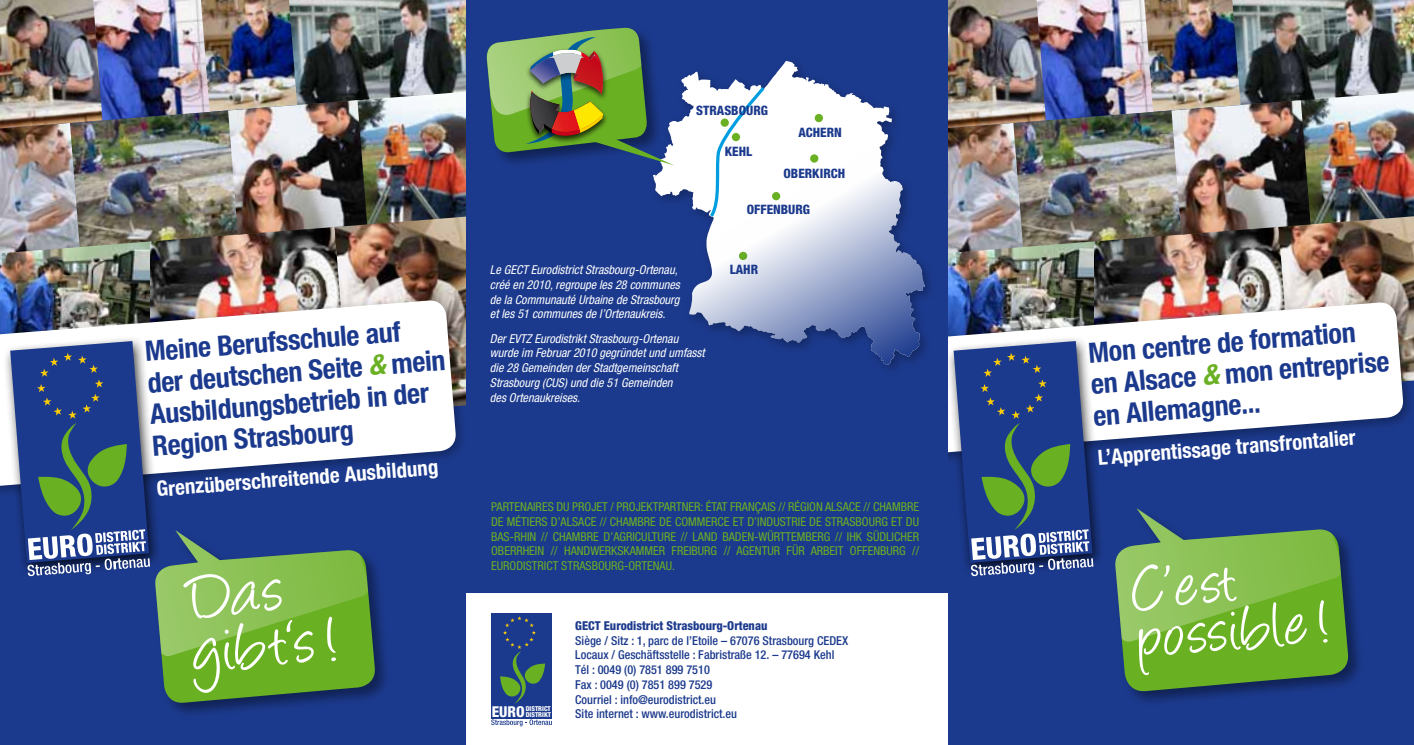
<style>
.page{position:relative;width:1414px;height:745px;background:#fff}
.page>*{position:absolute;margin:0;border:0;box-sizing:border-box;transform-origin:0 0}
.t1{font:76.12px/54.4px "Angelina";color:#fff}
.t2{font:72.8px "Angelina";color:#fff}
.t3{font:700 condensed 28px/31.5px "Helvetica Neue";color:#1c3a8d}
.t4{font:700 condensed 21px "Helvetica Neue";color:#fff}
.t5{font:800 condensed 15.05px "Helvetica Neue";color:#fff}
.t6{font:800 condensed 12.95px "Helvetica Neue";color:#1c3a8d}
.t7{font:condensed 12.25px/14.7px "Helvetica Neue";color:#6ab023;text-align:justify}
.t8{font:italic condensed 12.25px/14.7px "Helvetica Neue";color:#fff}
.t9{font:500 condensed 12.25px/14.7px "Helvetica Neue";color:#1c3a8d}
.t10{font:800 condensed 12.25px "Helvetica Neue";color:#1c3a8d}
.t11{font:800 condensed 6.83px "Helvetica Neue";color:#fff}
.s1{font-style:italic;color:#6ab023}
</style>
<div class="page">
<div style="left:943px;top:0;width:471px;height:744px;background:#1c3a8d"></div>
<div style="left:0;top:0;width:495px;height:744px;background:#1c3a8d"></div>
<div style="left:153px;top:529px;width:238px;height:189px;background:#000;opacity:.4"></div>
<img style="left:1093px;top:234px;width:183px;height:63px">
<img style="left:150px;top:234px;width:182px;height:61px">
<img style="left:948px;top:247px;width:145px;height:50px">
<img style="left:0;top:247px;width:150px;height:48px">
<img style="left:1276px;top:228px;width:138px;height:69px">
<img style="left:332px;top:228px;width:134px;height:67px">
<img style="left:948px;top:131px;width:78px;height:123px">
<img style="left:0;top:128px;width:82px;height:125px">
<img style="left:1310px;top:105px;width:104px;height:123px">
<img style="left:367px;top:105px;width:99px;height:123px">
<img style="left:1153px;top:0;width:79px;height:109px">
<img style="left:210px;top:0;width:79px;height:109px">
<img style="left:1232px;top:0;width:182px;height:105px">
<img style="left:289px;top:0;width:177px;height:105px">
<img style="left:1046px;top:0;width:107px;height:109px">
<img style="left:103px;top:0;width:107px;height:109px">
<img style="left:1013px;top:109px;width:185px;height:138px">
<img style="left:70px;top:109px;width:188px;height:138px">
<img style="left:948px;top:0;width:98px;height:131px">
<img style="left:0;top:0;width:103px;height:128px">
<img style="left:1171px;top:100px;width:139px;height:134px">
<img style="left:228px;top:100px;width:139px;height:134px">
<div style="left:906px;top:297px;width:508px;height:169px;background:#000;opacity:.3"></div>
<svg style="left:947px;top:301px;width:457px;height:153px;fill:#fff"></svg>
<div style="left:0;top:295px;width:468px;height:204px;background:#000;opacity:.3"></div>
<img style="left:0;top:299px;width:457px;height:188px">
<div style="left:946px;top:334px;width:159px;height:243px;background:#000;opacity:.75"></div>
<svg style="left:953px;top:341px;width:140px;height:235px"></svg>
<div style="left:2px;top:334px;width:160px;height:243px;background:#000;opacity:.75"></div>
<svg style="left:10px;top:341px;width:366px;height:362px"></svg>
<div style="left:1113px;top:507px;width:251px;height:200px;background:#000;opacity:.4"></div>
<svg style="left:1114px;top:508px;width:235px;height:184px;fill:#6ab023"></svg>
<svg style="left:1114px;top:508px;width:227px;height:134px"></svg>
<div style="left:466px;top:404px;width:481px;height:340px;background:#fff"></div>
<div style="left:466px;top:0;width:481px;height:592px;background:#1c3a8d"></div>
<svg style="left:653px;top:61px;width:242px;height:140px;fill:#fff"></svg>
<svg style="left:707px;top:85px;width:59px;height:53px"></svg>
<div style="left:721px;top:118px;width:8px;height:9px;background:#6ab023;border-radius:50%"></div>
<div style="left:732px;top:133px;width:8px;height:8px;background:#6ab023;border-radius:50%"></div>
<div style="left:815px;top:114px;width:8px;height:8px;background:#6ab023;border-radius:50%"></div>
<svg style="left:689px;top:138px;width:236px;height:226px"></svg>
<div style="left:484px;top:25px;width:179px;height:143px;background:#1c3a8d"></div>
<svg style="left:486px;top:27px;width:188px;height:138px"></svg>
<div style="left:491px;top:612px;width:61px;height:106px;background:#1c3a8d"></div>
<svg style="left:500px;top:616px;width:45px;height:87px"></svg>
<svg style="left:491px;top:719px;width:61px;height:6px"></svg>
<h3 class="t3" style="left:144px;top:334px;width:303px;rotate:-4deg">Meine Berufsschule auf der deutschen Seite <span class="s1">&amp;</span> mein<br>Ausbildungsbetrieb in der<br>Region Strasbourg</h3>
<h3 class="t4" style="left:156px;top:475px;width:284px;rotate:-4deg">Grenzüberschreitende Ausbildung</h3>
<h1 class="t1" style="left:187px;top:577px;width:148px;rotate:-5deg">Das gibt‘s!</h1>
<p class="t6" style="left:696px;top:102px;width:73px">STRASBOURG</p>
<p class="t6" style="left:725px;top:143px;width:29px">KEHL</p>
<p class="t6" style="left:799px;top:124px;width:45px">ACHERN</p>
<p class="t6" style="left:783px;top:165px;width:63px">OBERKIRCH</p>
<p class="t6" style="left:747px;top:202px;width:65px">OFFENBURG</p>
<p class="t8" style="left:490px;top:262px;width:191px">Le GECT Eurodistrict Strasbourg-Ortenau, créé en 2010, regroupe les 28 communes de la Communauté Urbaine de Strasbourg et les 51 communes de l’Ortenaukreis.</p>
<p class="t6" style="left:730px;top:261px;width:30px">LAHR</p>
<p class="t8" style="left:490px;top:331px;width:216px">Der EVTZ Eurodistrikt Strasbourg-Ortenau wurde im Februar 2010 gegründet und umfasst die 28 Gemeinden der Stadtgemeinschaft Strasbourg (CUS) und die 51 Gemeinden<br>des Ortenaukreises.</p>
<p class="t7" style="left:491px;top:499px;width:429px">PARTENAIRES DU PROJET / PROJEKTPARTNER: ÉTAT FRANÇAIS // RÉGION ALSACE // CHAMBRE DE MÉTIERS D’ALSACE // CHAMBRE DE COMMERCE ET D’INDUSTRIE DE STRASBOURG ET DU BAS-RHIN // CHAMBRE D’AGRICULTURE // LAND BADEN-WÜRTTEMBERG // IHK SÜDLICHER OBERRHEIN // HANDWERKSKAMMER FREIBURG // AGENTUR FÜR ARBEIT OFFENBURG // EURODISTRICT STRASBOURG-ORTENAU.</p>
<p class="t5" style="left:492px;top:702px;width:34px">EURO</p>
<p class="t11" style="left:526px;top:704px;width:27px">DISTRICT</p>
<p class="t11" style="left:526px;top:710px;width:27px">DISTRIKT</p>
<p class="t10" style="left:575px;top:617px;width:194px">GECT Eurodistrict Strasbourg-Ortenau</p>
<p class="t9" style="left:575px;top:632px;width:274px">Siège / Sitz : 1, parc de l’Etoile – 67076 Strasbourg CEDEX Locaux / Geschäftsstelle : Fabristraße 12. – 77694 Kehl Tél : 0049 (0) 7851 899 7510<br>Fax : 0049 (0) 7851 899 7529<br>Courriel : info@eurodistrict.eu<br>Site internet : www.eurodistrict.eu</p>
<h3 class="t3" style="left:1087px;top:335px;width:301px;rotate:-4deg">Mon centre de formation en Alsace <span class="s1">&amp;</span> mon entreprise en Allemagne...</h3>
<h3 class="t4" style="left:1097px;top:443px;width:260px;rotate:-4deg">L’Apprentissage transfrontalier</h3>
<h2 class="t2" style="left:1131px;top:558px;width:105px;rotate:-5deg">C’est</h2>
<h2 class="t2" style="left:1135px;top:606px;width:195px;rotate:-5deg">possible!</h2>
</div>
